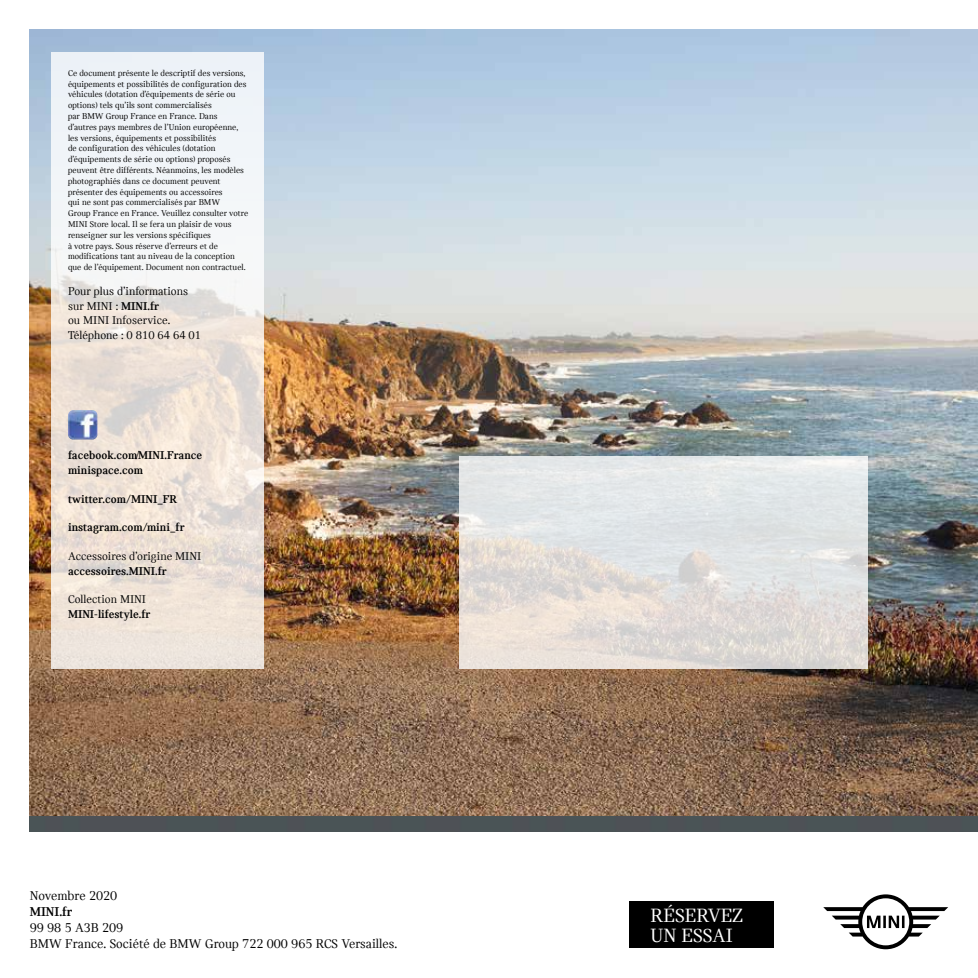
<style>
.page{position:relative;width:978px;height:978px;background:#fff}
.page>*{position:absolute;margin:0;border:0;box-sizing:border-box;transform-origin:0 0}
.t1{font:20.25px/19.5px "MINI Serif";color:#fff}
.t2{font:13.5px/16.2px "MINI Serif";color:#000}
.t3{font:700 13.5px "MINI Serif";color:#000}
.t4{font:12px/14.4px "MINI Serif";color:#000}
.t5{font:700 12px/14.4px "MINI Serif";color:#000}
.t6{font:9px/10.8px "MINI Serif";color:#000}
.s1{font-weight:700}
</style>
<div class="page">
<img style="left:30px;top:30px;width:948px;height:786px">
<div style="left:30px;top:816px;width:948px;height:16px;background:#4a5456"></div>
<svg style="left:823px;top:894px;width:125px;height:55px"></svg>
<svg style="left:459px;top:456px;width:408px;height:213px;background:#e2e1df"></svg>
<svg style="left:51px;top:52px;width:213px;height:617px"></svg>
<img style="left:68px;top:410px;width:29px;height:30px">
<div style="left:629px;top:901px;width:145px;height:47px;background:#000"></div>
<p class="t6" style="left:68px;top:68px;width:182px">Ce document présente le descriptif des versions, équipements et possibilités de configuration des véhicules (dotation d’équipements de série ou options) tels qu’ils sont commercialisés<br>par BMW Group France en France. Dans d’autres pays membres de l’Union européenne, les versions, équipements et possibilités<br>de configuration des véhicules (dotation d’équipements de série ou options) proposés peuvent être différents. Néanmoins, les modèles photographiés dans ce document peuvent présenter des équipements ou accessoires<br>qui ne sont pas commercialisés par BMW<br>Group France en France. Veuillez consulter votre MINI Store local. Il se fera un plaisir de vous renseigner sur les versions spécifiques<br>à votre pays. Sous réserve d’erreurs et de modifications tant au niveau de la conception que de l’équipement. Document non contractuel.</p>
<h3 class="t4" style="left:68px;top:284px;width:135px">Pour plus d’informations sur MINI : <span class="s1">MINI.fr<br></span>ou MINI Infoservice.<br>Téléphone : 0 810 64 64 01</h3>
<h3 class="t5" style="left:68px;top:448px;width:136px">facebook.com⁄MINI.France minispace.com</h3>
<h3 class="t5" style="left:68px;top:491px;width:111px">twitter.com/MINI_FR</h3>
<h3 class="t5" style="left:68px;top:520px;width:118px">instagram.com/mini_fr</h3>
<h3 class="t4" style="left:68px;top:549px;width:135px">Accessoires d’origine MINI</h3>
<h3 class="t5" style="left:68px;top:563px;width:100px">accessoires.MINI.fr</h3>
<h3 class="t4" style="left:68px;top:592px;width:80px">Collection MINI</h3>
<h3 class="t5" style="left:68px;top:607px;width:84px">MINI-lifestyle.fr</h3>
<h2 class="t2" style="left:30px;top:887px;width:89px">Novembre 2020</h2>
<h2 class="t3" style="left:30px;top:904px;width:44px">MINI.fr</h2>
<h2 class="t2" style="left:30px;top:920px;width:369px">99 98 5 A3B 209<br>BMW France. Société de BMW Group 722 000 965 RCS Versailles.</h2>
<h1 class="t1" style="left:651px;top:906px;width:94px">RÉSERVEZ<br>UN ESSAI</h1>
</div>
